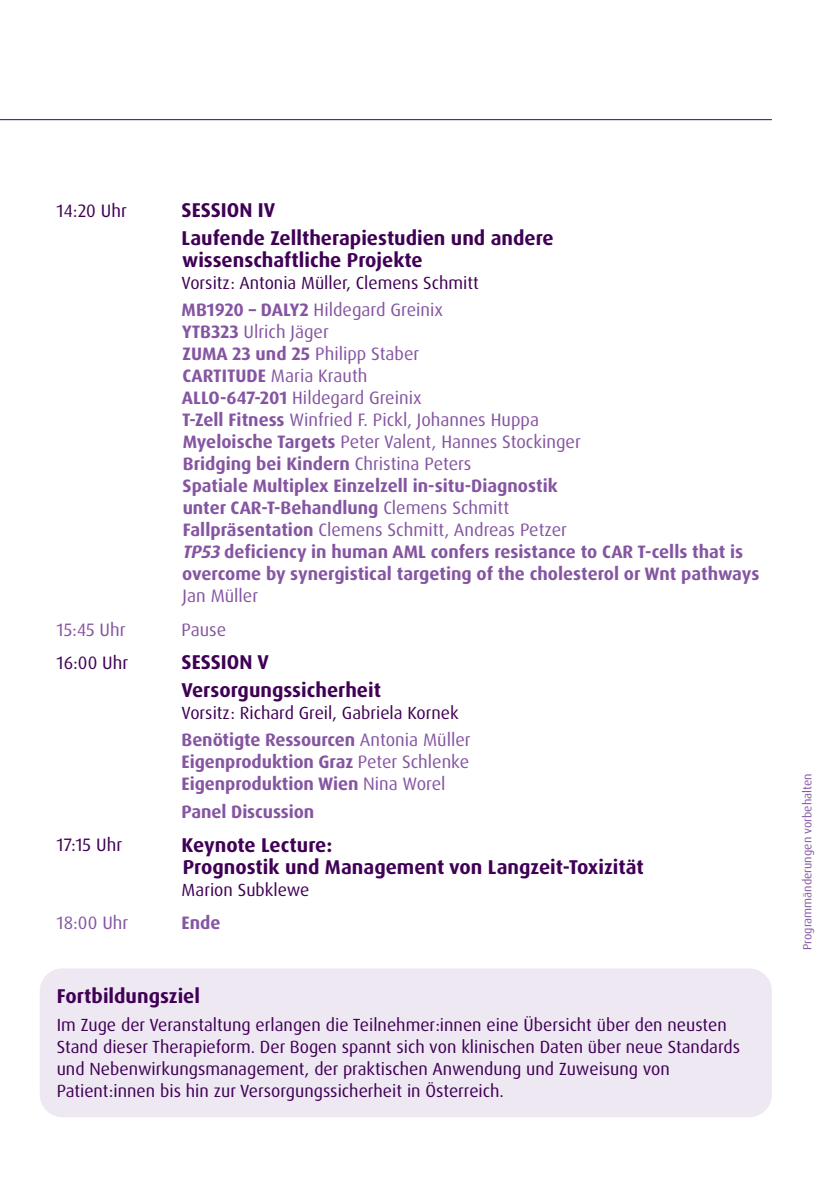
<style>
.page{position:relative;width:840px;height:1191px;background:#fff}
.page>*{position:absolute;margin:0;border:0;box-sizing:border-box;transform-origin:0 0}
.t1{font:700 20px/27.6px "Dax Pro";color:#400055}
.t2{font:700 18px/22px "Dax Pro";color:#8555a2}
.t3{font:18px "Dax Pro";color:#8555a2}
.t4{font:18px "Dax Pro";color:#400055}
.t5{font:17.6px/22px "Dax Pro";color:#400055}
.t6{font:12px "Dax Pro";color:#8555a2}
.s1{font-weight:400}
.s2{font-style:italic}
</style>
<div class="page">
<hr style="left:0;top:119px;width:771px;height:1px;background:#400055">
<div style="left:40px;top:968px;width:731px;height:149px;background:#eee8f3;border-radius:23px"></div>
<p class="t4" style="left:56px;top:199px;width:72px">14:20 Uhr</p>
<p class="t1" style="left:181px;top:196px;width:373px">SESSION IV<br>Laufende Zelltherapiestudien und andere</p>
<p class="t1" style="left:182px;top:246px;width:242px">wissenschaftliche Projekte</p>
<p class="t5" style="left:181px;top:271px;width:298px">Vorsitz: Antonia Müller, Clemens Schmitt</p>
<p class="t2" style="left:181px;top:299px;width:579px">MB1920 – DALY2 <span class="s1">Hildegard Greinix<br></span>YTB323 <span class="s1">Ulrich Jäger<br></span>ZUMA 23 und 25 <span class="s1">Philipp Staber<br></span>CARTITUDE <span class="s1">Maria Krauth<br></span>ALLO-647-201 <span class="s1">Hildegard Greinix<br></span>T-Zell Fitness <span class="s1">Winfried F. Pickl, Johannes Huppa<br></span>Myeloische Targets <span class="s1">Peter Valent, Hannes Stockinger<br></span>Bridging bei Kindern <span class="s1">Christina Peters<br></span>Spatiale Multiplex Einzelzell in-situ-Diagnostik<br>unter CAR-T-Behandlung <span class="s1">Clemens Schmitt<br></span>Fallpräsentation <span class="s1">Clemens Schmitt, Andreas Petzer<br></span><span class="s2">TP53</span> deficiency in human AML confers resistance to CAR T-cells that is overcome by synergistical targeting of the cholesterol or Wnt pathways</p>
<p class="t3" style="left:182px;top:584px;width:77px">Jan Müller</p>
<p class="t3" style="left:56px;top:618px;width:70px">15:45 Uhr</p>
<p class="t3" style="left:181px;top:618px;width:46px">Pause</p>
<p class="t4" style="left:56px;top:651px;width:73px">16:00 Uhr</p>
<p class="t1" style="left:181px;top:648px;width:201px">SESSION V<br>Versorgungssicherheit</p>
<p class="t5" style="left:181px;top:701px;width:278px">Vorsitz: Richard Greil, Gabriela Kornek</p>
<p class="t2" style="left:181px;top:729px;width:290px;text-align:justify">Benötigte Ressourcen <span class="s1">Antonia Müller </span>Eigenproduktion Graz <span class="s1">Peter Schlenke </span>Eigenproduktion Wien <span class="s1">Nina Worel</span></p>
<p class="t2" style="left:181px;top:801px;width:134px">Panel Discussion</p>
<p class="t4" style="left:56px;top:833px;width:67px">17:15 Uhr</p>
<p class="t1" style="left:181px;top:833px;width:463px;line-height:22px">Keynote Lecture:<br>Prognostik und Management von Langzeit-Toxizität</p>
<p class="t5" style="left:181px;top:878px;width:129px">Marion Subklewe</p>
<p class="t3" style="left:56px;top:911px;width:73px">18:00 Uhr</p>
<p class="t2" style="left:181px;top:911px;width:40px">Ende</p>
<p class="t1" style="left:57px;top:982px;width:145px">Fortbildungsziel</p>
<p class="t5" style="left:57px;top:1013px;width:684px">Im Zuge der Veranstaltung erlangen die Teilnehmer:innen eine Übersicht über den neusten Stand dieser Therapieform. Der Bogen spannt sich von klinischen Daten über neue Standards und Nebenwirkungsmanagement, der praktischen Anwendung und Zuweisung von Patient:innen bis hin zur Versorgungssicherheit in Österreich.</p>
<p class="t6" style="left:799px;top:950px;width:178px;rotate:-90deg">Programmänderungen vorbehalten</p>
</div>
